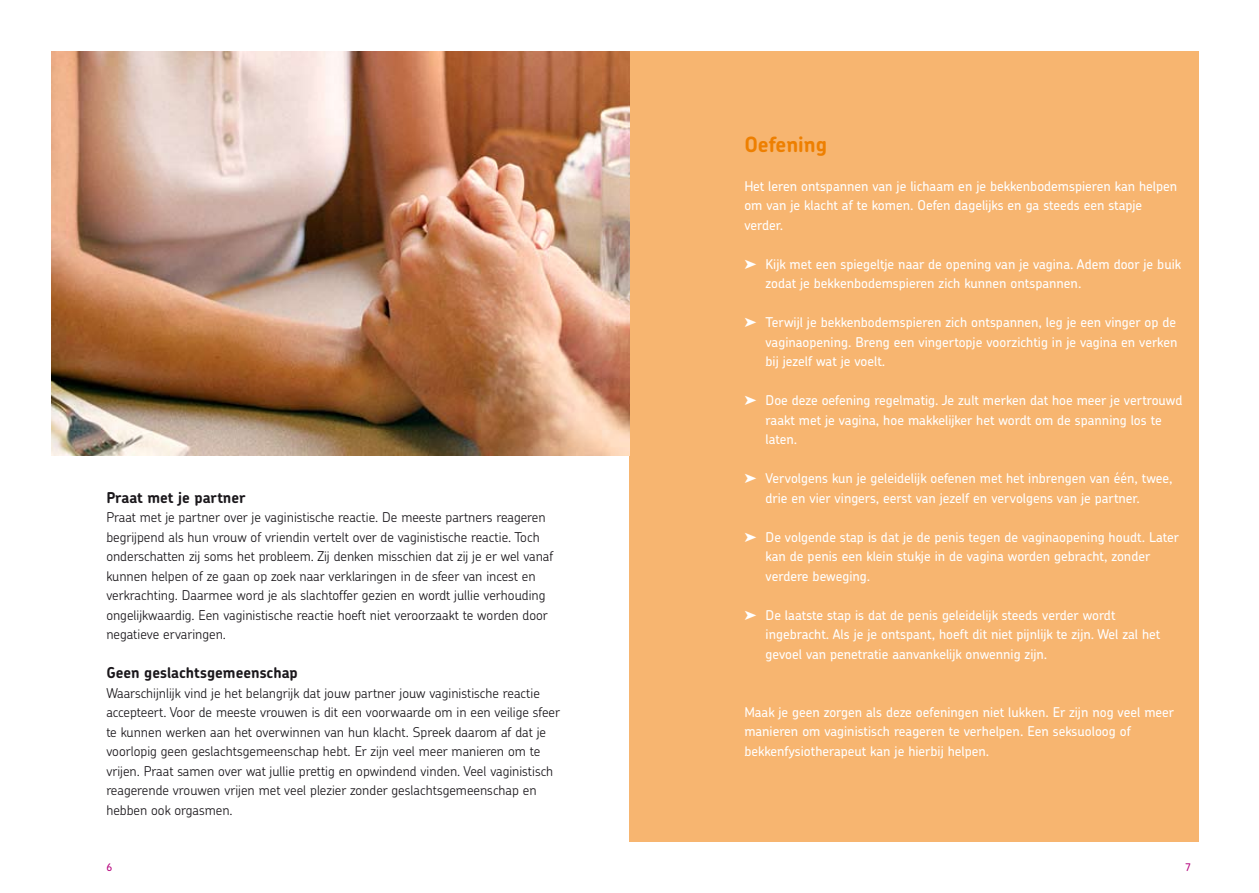
<style>
.page{position:relative;width:1259px;height:893px;background:#fff}
.page>*{position:absolute;margin:0;border:0;box-sizing:border-box;transform-origin:0 0}
.t1{font:700 21px "Chevin Std";color:#ee7f00}
.t2{font:700 15px "Chevin Std";color:#1a171b}
.t3{font:500 13.5px/19.5px "Chevin Std";color:#fff}
.t4{font:300 13.5px/19.5px "Chevin Std";color:#1a171b}
.t5{font:500 10.5px "Chevin Std";color:#b5007c}
</style>
<div class="page">
<div style="left:629px;top:51px;width:570px;height:791px;background:#f7b570"></div>
<img style="left:51px;top:51px;width:578px;height:404px">
<p class="t2" style="left:106px;top:487px;width:141px">Praat met je partner</p>
<p class="t4" style="left:106px;top:507px;width:448px">Praat met je partner over je vaginistische reactie. De meeste partners reageren begrijpend als hun vrouw of vriendin vertelt over de vaginistische reactie. Toch onderschatten zij soms het probleem. Zij denken misschien dat zij je er wel vanaf kunnen helpen of ze gaan op zoek naar verklaringen in de sfeer van incest en verkrachting. Daarmee word je als slachtoffer gezien en wordt jullie verhouding ongelijkwaardig. Een vaginistische reactie hoeft niet veroorzaakt te worden door negatieve ervaringen.</p>
<p class="t2" style="left:106px;top:663px;width:193px">Geen geslachtsgemeenschap</p>
<p class="t4" style="left:106px;top:682px;width:455px">Waarschijnlijk vind je het belangrijk dat jouw partner jouw vaginistische reactie accepteert. Voor de meeste vrouwen is dit een voorwaarde om in een veilige sfeer te kunnen werken aan het overwinnen van hun klacht. Spreek daarom af dat je voorlopig geen geslachtsgemeenschap hebt. Er zijn veel meer manieren om te vrijen. Praat samen over wat jullie prettig en opwindend vinden. Veel vaginistisch reagerende vrouwen vrijen met veel plezier zonder geslachtsgemeenschap en hebben ook orgasmen.</p>
<p class="t5" style="left:106px;top:861px;width:7px">6</p>
<h1 class="t1" style="left:744px;top:130px;width:84px">Oefening</h1>
<p class="t3" style="left:744px;top:175px;width:434px">Het leren ontspannen van je lichaam en je bekkenbodemspieren kan helpen om van je klacht af te komen. Oefen dagelijks en ga steeds een stapje verder.</p>
<p class="t3" style="left:765px;top:253px;width:417px;text-indent:-21px">➤ Kijk met een spiegeltje naar de opening van je vagina. Adem door je buik zodat je bekkenbodemspieren zich kunnen ontspannen.</p>
<p class="t3" style="left:765px;top:312px;width:413px;text-align:justify;text-indent:-21px">➤ Terwijl je bekkenbodemspieren zich ontspannen, leg je een vinger op de vaginaopening. Breng een vingertopje voorzichtig in je vagina en verken bij jezelf wat je voelt.</p>
<p class="t3" style="left:765px;top:390px;width:418px;text-indent:-21px">➤ Doe deze oefening regelmatig. Je zult merken dat hoe meer je vertrouwd raakt met je vagina, hoe makkelijker het wordt om de spanning los te laten.</p>
<p class="t3" style="left:765px;top:468px;width:408px;text-indent:-21px">➤ Vervolgens kun je geleidelijk oefenen met het inbrengen van één, twee, drie en vier vingers, eerst van jezelf en vervolgens van je partner.</p>
<p class="t3" style="left:765px;top:526px;width:415px;text-indent:-21px">➤ De volgende stap is dat je de penis tegen de vaginaopening houdt. Later kan de penis een klein stukje in de vagina worden gebracht, zonder verdere beweging.</p>
<p class="t3" style="left:765px;top:604px;width:396px;text-indent:-21px">➤ De laatste stap is dat de penis geleidelijk steeds verder wordt ingebracht. Als je je ontspant, hoeft dit niet pijnlijk te zijn. Wel zal het gevoel van penetratie aanvankelijk onwennig zijn.</p>
<p class="t3" style="left:744px;top:702px;width:431px">Maak je geen zorgen als deze oefeningen niet lukken. Er zijn nog veel meer manieren om vaginistisch reageren te verhelpen. Een seksuoloog of bekkenfysiotherapeut kan je hierbij helpen.</p>
<p class="t5" style="left:1185px;top:861px;width:7px">7</p>
</div>
